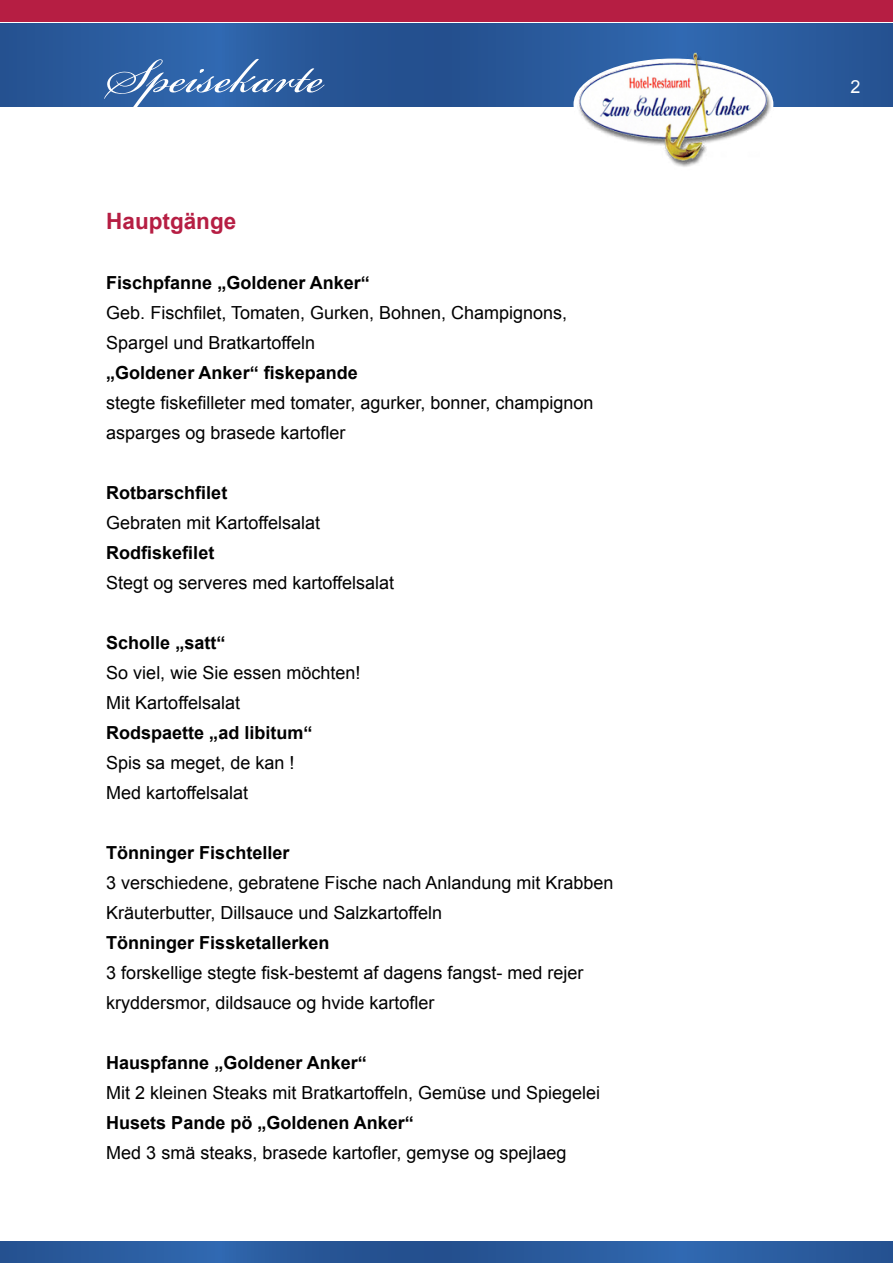
<style>
.page{position:relative;width:893px;height:1263px;background:#fff}
.page>*{position:absolute;margin:0;border:0;box-sizing:border-box;transform-origin:0 0}
.t1{font:75px "Bickham Script Pro";color:#fff}
.t2{font:700 22.5px "Arial";color:#b61e43}
.t3{font:18px/30px "Arial";color:#000}
.t4{font:700 18px "Arial";color:#000}
.t5{font:18px "Arial";color:#fff}
</style>
<div class="page">
<svg style="left:0;top:23px;width:893px;height:83px;background:#29599b"></svg>
<div style="left:0;top:0;width:893px;height:21px;background:#b61e43"></div>
<img style="left:574px;top:45px;width:213px;height:122px">
<svg style="left:0;top:1242px;width:893px;height:21px;background:#295b9d"></svg>
<h1 class="t1" style="left:106px;top:22px;width:219px">Speisekarte</h1>
<p class="t2" style="left:106px;top:206px;width:132px">Hauptgänge</p>
<p class="t4" style="left:106px;top:271px;width:265px">Fischpfanne „Goldener Anker“</p>
<p class="t3" style="left:106px;top:298px;width:462px">Geb. Fischfilet, Tomaten, Gurken, Bohnen, Champignons,<br>Spargel und Bratkartoffeln</p>
<p class="t4" style="left:106px;top:361px;width:253px">„Goldener Anker“ fiskepande</p>
<p class="t3" style="left:106px;top:388px;width:489px">stegte fiskefilleter med tomater, agurker, bonner, champignon asparges og brasede kartofler</p>
<p class="t4" style="left:106px;top:481px;width:123px">Rotbarschfilet</p>
<p class="t3" style="left:106px;top:508px;width:215px">Gebraten mit Kartoffelsalat</p>
<p class="t4" style="left:106px;top:541px;width:110px">Rodfiskefilet</p>
<p class="t3" style="left:106px;top:568px;width:289px">Stegt og serveres med kartoffelsalat</p>
<p class="t4" style="left:106px;top:631px;width:121px">Scholle „satt“</p>
<p class="t3" style="left:106px;top:658px;width:256px">So viel, wie Sie essen möchten!<br>Mit Kartoffelsalat</p>
<p class="t4" style="left:106px;top:721px;width:208px">Rodspaette „ad libitum“</p>
<p class="t3" style="left:106px;top:748px;width:190px">Spis sa meget, de kan !<br>Med kartoffelsalat</p>
<p class="t4" style="left:106px;top:841px;width:185px">Tönninger Fischteller</p>
<p class="t3" style="left:106px;top:868px;width:509px">3 verschiedene, gebratene Fische nach Anlandung mit Krabben<br>Kräuterbutter, Dillsauce und Salzkartoffeln</p>
<p class="t4" style="left:106px;top:931px;width:225px">Tönninger Fissketallerken</p>
<p class="t3" style="left:106px;top:958px;width:479px">3 forskellige stegte fisk-bestemt af dagens fangst- med rejer kryddersmor, dildsauce og hvide kartofler</p>
<p class="t4" style="left:106px;top:1051px;width:262px">Hauspfanne „Goldener Anker“</p>
<p class="t3" style="left:106px;top:1078px;width:495px">Mit 2 kleinen Steaks mit Bratkartoffeln, Gemüse und Spiegelei</p>
<p class="t4" style="left:106px;top:1111px;width:309px">Husets Pande pö „Goldenen Anker“</p>
<p class="t3" style="left:106px;top:1138px;width:462px">Med 3 smä steaks, brasede kartofler, gemyse og spejlaeg</p>
<p class="t5" style="left:850px;top:75px;width:12px">2</p>
</div>
